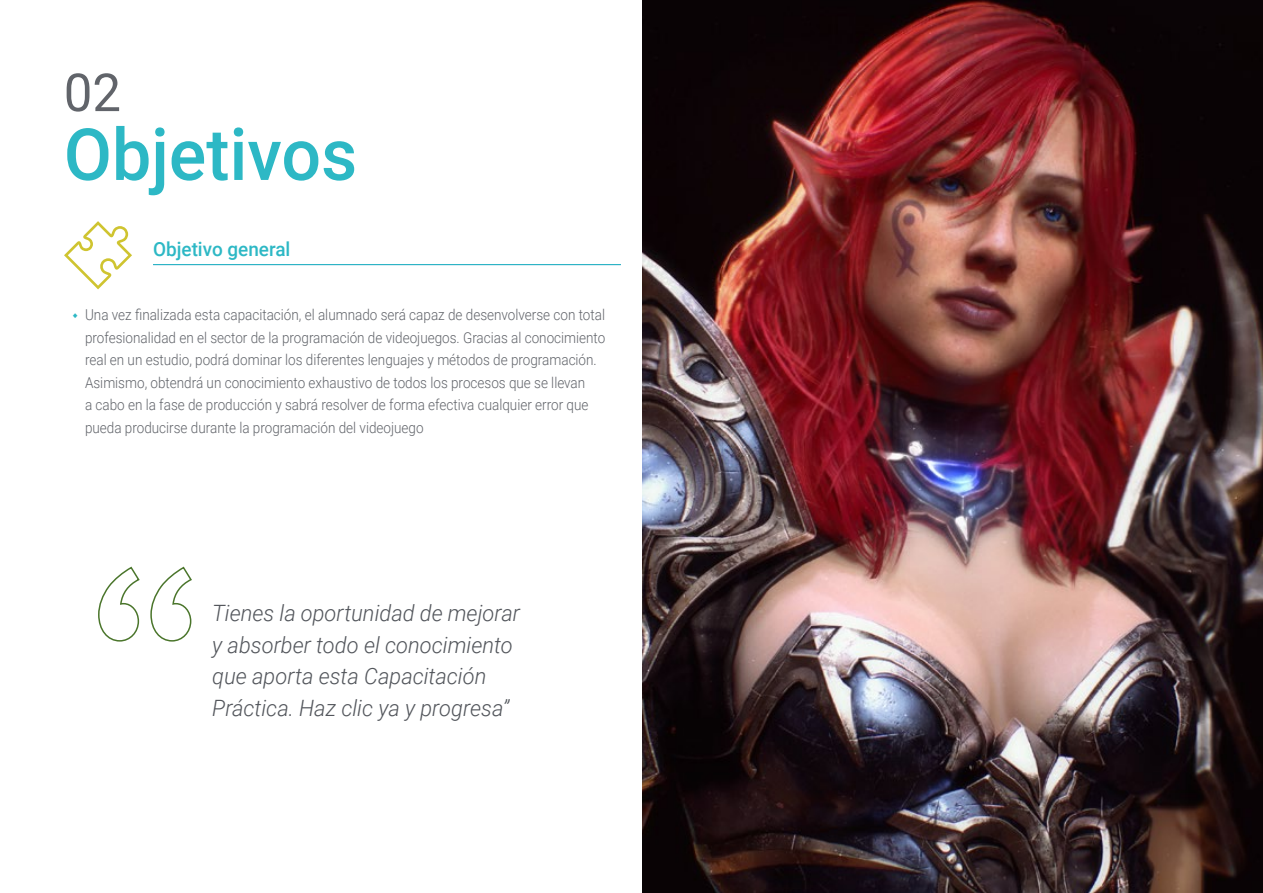
<style>
.page{position:relative;width:1263px;height:893px;background:#fff}
.page>*{position:absolute;margin:0;border:0;box-sizing:border-box;transform-origin:0 0}
.t1{font:500 72px "Roboto";color:#2db8c5}
.t2{font:52.5px "Roboto";color:#61646a}
.t3{font:italic 300 22.5px/31.5px "Roboto";color:#52555b}
.t4{font:500 19.5px "Roboto";color:#2db8c5}
.t5{font:300 15px/22.5px "Roboto";color:#61646a;scale:.9 1}
</style>
<div class="page">
<hr style="left:153px;top:264px;width:468px;height:1px;background:#2db8c5">
<svg style="left:64px;top:221px;width:68px;height:68px"></svg>
<svg style="left:98px;top:566px;width:94px;height:76px"></svg>
<img style="left:642px;top:0;width:621px;height:893px">
<h2 class="t2" style="left:64px;top:56px;width:59px">02</h2>
<h1 class="t1" style="left:64px;top:104px;width:295px">Objetivos</h1>
<h3 class="t4" style="left:153px;top:236px;width:139px">Objetivo general</h3>
<p class="t5" style="left:85px;top:303px;width:580px">Una vez finalizada esta capacitación, el alumnado será capaz de desenvolverse con total profesionalidad en el sector de la programación de videojuegos. Gracias al conocimiento real en un estudio, podrá dominar los diferentes lenguajes y métodos de programación.<br>Asimismo, obtendrá un conocimiento exhaustivo de todos los procesos que se llevan<br>a cabo en la fase de producción y sabrá resolver de forma efectiva cualquier error que pueda producirse durante la programación del videojuego</p>
<h3 class="t3" style="left:212px;top:596px;width:309px">Tienes la oportunidad de mejorar y absorber todo el conocimiento que aporta esta Capacitación<br>Práctica. Haz clic ya y progresa”</h3>
</div>
